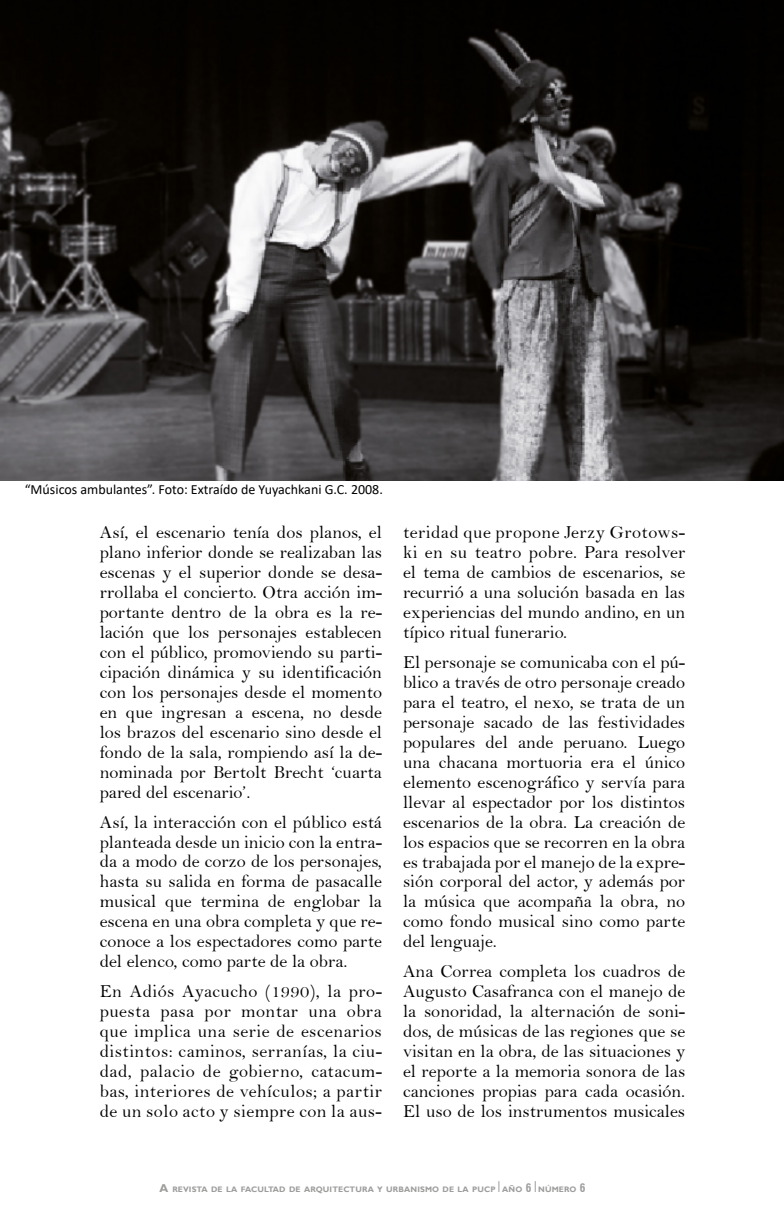
<style>
.page{position:relative;width:784px;height:1216px;background:#fff}
.page>*{position:absolute;margin:0;border:0;box-sizing:border-box;transform-origin:0 0}
.t1{font:18.38px/19.9px "Bell";color:#000;text-align:justify}
.t2{font:14px "Calibri";color:#000}
.t3{font:700 8.05px "Gill Sans";letter-spacing:.015em;color:#9d9d9c}
.s1{font-size:11.38px}
.s2{font-family:"Swiss 721 BT";font-stretch:condensed;font-size:11.38px}
</style>
<div class="page">
<img style="left:0;top:0;width:784px;height:480px">
<p class="t2" style="left:25px;top:480px;width:360px">“Músicos ambulantes”. Foto: Extraído de Yuyachkani G.C. 2008.</p>
<p class="t1" style="left:100px;top:522px;width:284px">Así, el escenario tenía dos planos, el plano inferior donde se realizaban las escenas y el superior donde se desa&shy;rrollaba el concierto. Otra acción im&shy;portante dentro de la obra es la re&shy;lación que los personajes establecen con el público, promoviendo su parti&shy;cipación dinámica y su identificación con los personajes desde el momento en que ingresan a escena, no desde los brazos del escenario sino desde el fondo de la sala, rompiendo así la de&shy;nominada por Bertolt Brecht ‘cuarta pared del escenario’.</p>
<p class="t1" style="left:100px;top:811px;width:284px">Así, la interacción con el público está planteada desde un inicio con la entra&shy;da a modo de corzo de los personajes, hasta su salida en forma de pasacalle musical que termina de englobar la escena en una obra completa y que re&shy;conoce a los espectadores como parte del elenco, como parte de la obra.</p>
<p class="t1" style="left:100px;top:981px;width:284px">En Adiós Ayacucho (1990), la pro&shy;puesta pasa por montar una obra que implica una serie de escenarios distintos: caminos, serranías, la ciu&shy;dad, palacio de gobierno, catacum&shy;bas, interiores de vehículos; a partir de un solo acto y siempre con la aus-</p>
<p class="t1" style="left:403px;top:522px;width:284px">teridad que propone Jerzy Grotows&shy;ki en su teatro pobre. Para resolver el tema de cambios de escenarios, se recurrió a una solución basada en las experiencias del mundo andino, en un típico ritual funerario.</p>
<p class="t1" style="left:403px;top:652px;width:284px">El personaje se comunicaba con el pú&shy;blico a través de otro personaje creado para el teatro, el nexo, se trata de un personaje sacado de las festividades populares del ande peruano. Luego una chacana mortuoria era el único elemento escenográfico y servía para llevar al espectador por los distintos escenarios de la obra. La creación de los espacios que se recorren en la obra es trabajada por el manejo de la expre&shy;sión corporal del actor, y además por la música que acompaña la obra, no como fondo musical sino como parte del lenguaje.</p>
<p class="t1" style="left:403px;top:961px;width:284px">Ana Correa completa los cuadros de Augusto Casafranca con el manejo de la sonoridad, la alternación de soni&shy;dos, de músicas de las regiones que se visitan en la obra, de las situaciones y el reporte a la memoria sonora de las canciones propias para cada ocasión.<br>El uso de los instrumentos musicales</p>
<p class="t3" style="left:160px;top:1184px;width:427px"><span class="s1">A</span> REVISTA DE LA FACULTAD DE ARQUITECTURA Y URBANISMO DE LA PUCP AÑO <span class="s2">6</span> NÚMERO <span class="s2">6</span></p>
</div>
